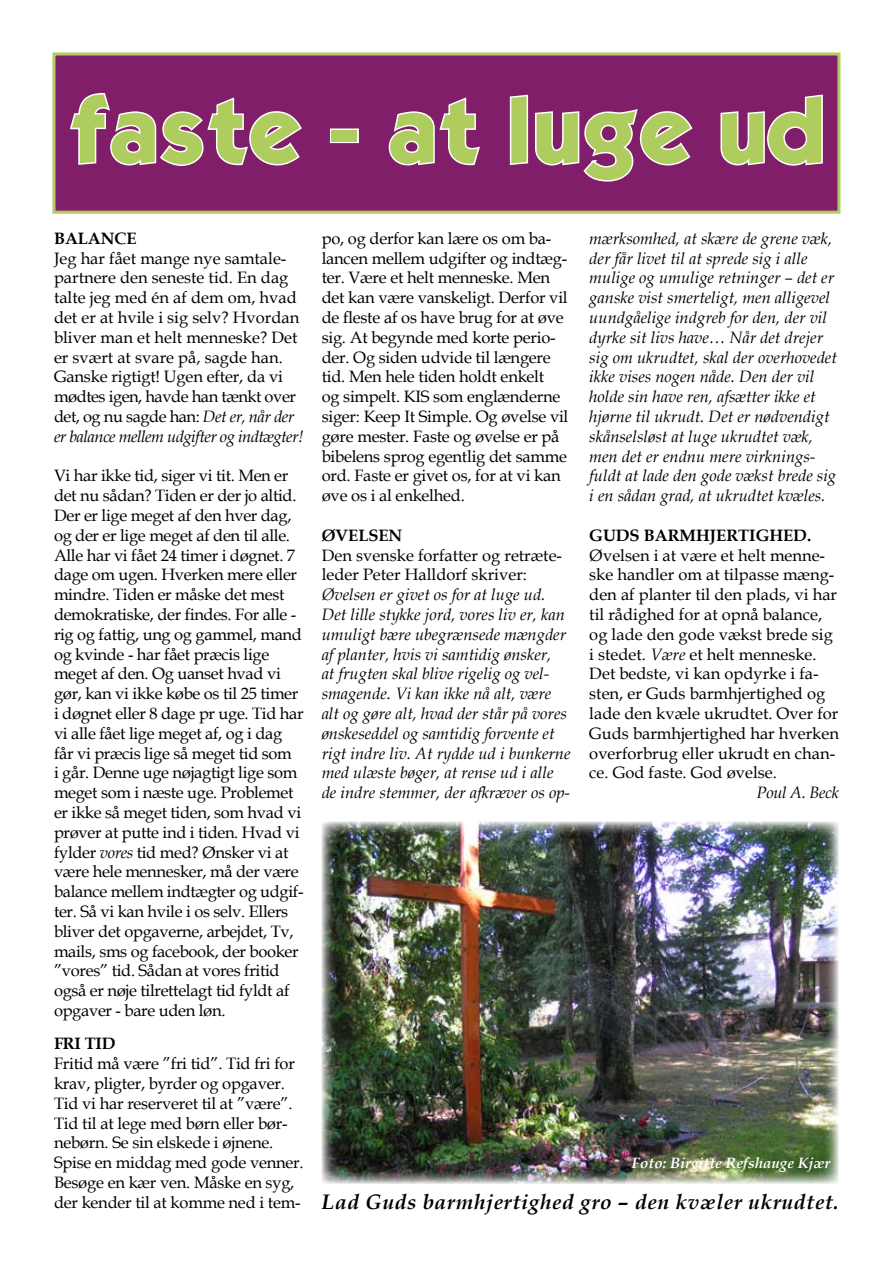
<style>
.page{position:relative;width:893px;height:1263px;background:#fff}
.page>*{position:absolute;margin:0;border:0;box-sizing:border-box;transform-origin:0 0}
.t1{font:79.65px "Kabel Bd Normal";letter-spacing:-.01em;color:#afcc5e}
.t2{font:italic 700 21px "Book Antiqua";letter-spacing:.03em;color:#000}
.t3{font:16.5px/19.8px "Book Antiqua";letter-spacing:-.015em;color:#000}
.t4{font:italic 16.5px/19.8px "Book Antiqua";color:#000}
.t5{font:700 16.5px "Book Antiqua";color:#000}
.t6{font:italic 16.5px "Book Antiqua";letter-spacing:-.02em;color:#000}
.t7{font:italic 700 15px "Book Antiqua";color:#fff}
.s1{font-style:italic}
</style>
<div class="page">
<div style="left:54px;top:54px;width:785px;height:158px;background:#801e6a"></div>
<svg style="left:70px;top:92px;width:232px;height:74px"></svg>
<div style="left:330px;top:128px;width:29px;height:15px;border:3px solid #fff"></div>
<svg style="left:388px;top:97px;width:92px;height:69px"></svg>
<svg style="left:509px;top:94px;width:184px;height:88px"></svg>
<svg style="left:720px;top:94px;width:103px;height:72px"></svg>
<div style="left:52px;top:52px;width:788px;height:162px;border:3px solid #afcc5e"></div>
<img style="left:322px;top:821px;width:517px;height:362px">
<h1 class="t1" style="left:66px;top:72px;width:763px">faste - at luge ud</h1>
<p class="t5" style="left:54px;top:227px;width:84px">BALANCE</p>
<p class="t3" style="left:54px;top:248px;width:251px">Jeg har fået mange nye samtale&shy;partnere den seneste tid. En dag talte jeg med én af dem om, hvad det er at hvile i sig selv? Hvordan bliver man et helt menneske? Det er svært at svare på, sagde han.<br>Ganske rigtigt! Ugen efter, da vi mødtes igen, havde han tænkt over det, og nu sagde han: <span class="s1">Det er, når der er balance mellem udgifter og indtægter!</span></p>
<p class="t3" style="left:54px;top:465px;width:251px">Vi har ikke tid, siger vi tit. Men er det nu sådan? Tiden er der jo altid.<br>Der er lige meget af den hver dag, og der er lige meget af den til alle.<br>Alle har vi fået 24 timer i døgnet. 7 dage om ugen. Hverken mere eller mindre. Tiden er måske det mest demokratiske, der findes. For alle - rig og fattig, ung og gammel, mand og kvinde - har fået præcis lige meget af den. Og uanset hvad vi gør, kan vi ikke købe os til 25 timer i døgnet eller 8 dage pr uge. Tid har vi alle fået lige meget af, og i dag får vi præcis lige så meget tid som<br>i går. Denne uge nøjagtigt lige som meget som i næste uge. Problemet er ikke så meget tiden, som hvad vi prøver at putte ind i tiden. Hvad vi fylder <span class="s1">vores</span> tid med? Ønsker vi at være hele mennesker, må der være balance mellem indtægter og udgif&shy;ter. Så vi kan hvile i os selv. Ellers bliver det opgaverne, arbejdet, Tv, mails, sms og facebook, der booker ”vores” tid. Sådan at vores fritid også er nøje tilrettelagt tid fyldt af opgaver - bare uden løn.</p>
<p class="t5" style="left:54px;top:1032px;width:52px">FRI TID</p>
<p class="t3" style="left:54px;top:1053px;width:251px">Fritid må være ”fri tid”. Tid fri for krav, pligter, byrder og opgaver.<br>Tid vi har reserveret til at ”være”.<br>Tid til at lege med børn eller bør&shy;nebørn. Se sin elskede i øjnene.<br>Spise en middag med gode venner.<br>Besøge en kær ven. Måske en syg, der kender til at komme ned i tem-</p>
<p class="t3" style="left:322px;top:228px;width:248px">po, og derfor kan lære os om ba&shy;lancen mellem udgifter og indtæg&shy;ter. Være et helt menneske. Men det kan være vanskeligt. Derfor vil de fleste af os have brug for at øve sig. At begynde med korte perio&shy;der. Og siden udvide til længere tid. Men hele tiden holdt enkelt<br>og simpelt. KIS som englænderne siger: Keep It Simple. Og øvelse vil gøre mester. Faste og øvelse er på bibelens sprog egentlig det samme ord. Faste er givet os, for at vi kan øve os i al enkelhed.</p>
<p class="t5" style="left:322px;top:524px;width:78px">ØVELSEN</p>
<p class="t3" style="left:322px;top:545px;width:242px">Den svenske forfatter og retræte&shy;leder Peter Halldorf skriver:</p>
<p class="t4" style="left:322px;top:584px;width:250px">Øvelsen er givet os for at luge ud.<br>Det lille stykke jord, vores liv er, kan umuligt bære ubegrænsede mængder af planter, hvis vi samtidig ønsker,<br>at frugten skal blive rigelig og vel&shy;smagende. Vi kan ikke nå alt, være alt og gøre alt, hvad der står på vores ønskeseddel og samtidig forvente et rigt indre liv. At rydde ud i bunkerne med ulæste bøger, at rense ud i alle de indre stemmer, der afkræver os op-</p>
<p class="t4" style="left:589px;top:228px;width:249px">mærksomhed, at skære de grene væk, der får livet til at sprede sig i alle mulige og umulige retninger – det er ganske vist smerteligt, men alligevel uundgåelige indgreb for den, der vil dyrke sit livs have… Når det drejer sig om ukrudtet, skal der overhovedet ikke vises nogen nåde. Den der vil holde sin have ren, afsætter ikke et hjørne til ukrudt. Det er nødvendigt skånselsløst at luge ukrudtet væk, men det er endnu mere virknings&shy;fuldt at lade den gode vækst brede sig i en sådan grad, at ukrudtet kvæles.</p>
<p class="t5" style="left:589px;top:524px;width:104px">GUDS BARMHJ</p>
<p class="t5" style="left:716px;top:524px;width:45px">ERTIGH</p>
<p class="t5" style="left:783px;top:524px;width:29px">ED.</p>
<p class="t3" style="left:589px;top:545px;width:251px">Øvelsen i at være et helt menne&shy;ske handler om at tilpasse mæng&shy;den af planter til den plads, vi har til rådighed for at opnå balance, og lade den gode vækst brede sig i stedet. <span class="s1">Være</span> et helt menneske.<br>Det bedste, vi kan opdyrke i fa&shy;sten, er Guds barmhjertighed og lade den kvæle ukrudtet. Over for<br>Guds barmhjertighed har hverken overforbrug eller ukrudt en chan&shy;ce. God faste. God øvelse.</p>
<p class="t6" style="left:757px;top:781px;width:84px">Poul A. Beck</p>
<p class="t7" style="left:632px;top:1152px;width:200px">Foto: Birgitte Refshauge Kjær</p>
<p class="t2" style="left:322px;top:1187px;width:519px">Lad Guds barmhjertighed gro – den kvæler ukrudtet.</p>
</div>
